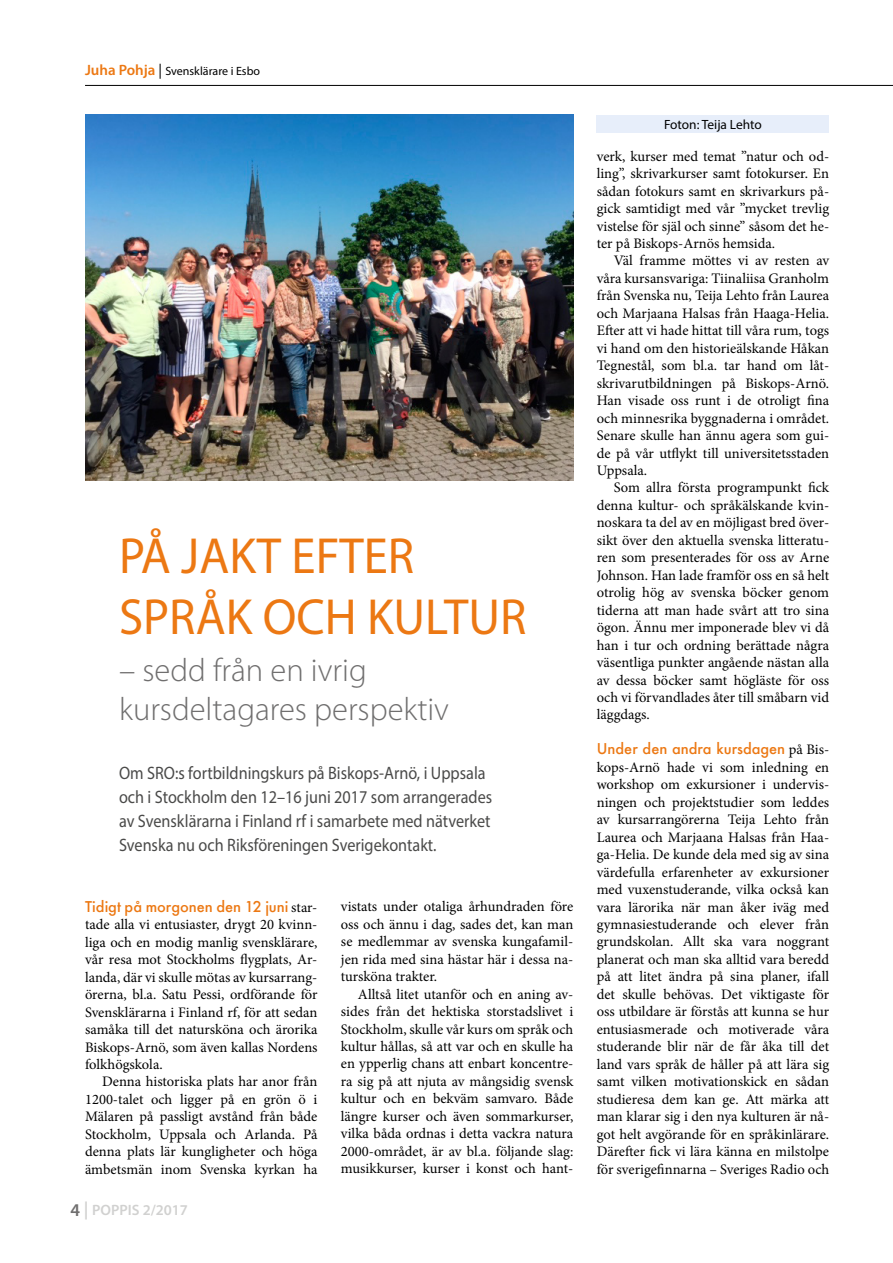
<style>
.page{position:relative;width:893px;height:1263px;background:#fff}
.page>*{position:absolute;margin:0;border:0;box-sizing:border-box;transform-origin:0 0}
.Rubrikis_30p_rak_sti{font:51px "Myriad Pro";color:#ec7813;scale:.96 1}
.Rubrikis_30p_rak_sti-2{font:300 32.55px/39.2px "Myriad Pro";color:#706f6f}
._00-ingress_grå_swe{font:18px/24px "Myriad Pro";color:#4a4a49;scale:.9 1}
.t1{font:600 15px "Myriad Pro";color:#d1d1d0}
._00-bröd_in_swe{font:14.55px/17.4px "Minion Pro";color:#000;text-align:justify}
._00-bröd_utin_swe{font:14.55px/17.4px "Minion Pro";color:#000;text-align:justify}
._00-mell_rub__svart{font:13.35px "Myriad Pro";color:#000}
.kirjoittaja{font:12px "Myriad Pro";color:#000}
.s1{font-weight:600;font-size:15px;color:#ec7813}
.s2{font-size:15px}
.s3{font-family:"Futura";font-weight:500;color:#ec7813}
.s4{font-size:18px;color:#706f6f}
.s5{font-size:18px}
</style>
<div class="page">
<img style="left:85px;top:115px;width:488px;height:365px">
<hr style="left:85px;top:85px;width:808px;height:1px;background:#000">
<div style="left:597px;top:115px;width:232px;height:17px;background:#e7eefa"></div>
<p class="kirjoittaja" style="left:85px;top:64px;width:177px"><span class="s1">Juha Pohja</span> <span class="s2">|</span> Svensklärare i Esbo</p>
<p class="Rubrikis_30p_rak_sti" style="left:119px;top:524px;width:309px">PÅ JAKT EFTER</p>
<p class="Rubrikis_30p_rak_sti" style="left:119px;top:586px;width:426px">SPRÅK OCH KULTUR</p>
<p class="Rubrikis_30p_rak_sti-2" style="left:119px;top:651px;width:331px">– sedd från en ivrig kursdeltagares perspektiv</p>
<p class="_00-ingress_grå_swe" style="left:119px;top:761px;width:416px">Om SRO:s fortbildningskurs på Biskops-Arnö, i Uppsala och i Stockholm den 12–16 juni 2017 som arrangerades av Svensklärarna i Finland rf i samarbete med nätverket Svenska nu och Riksföreningen Sverigekontakt.</p>
<p class="_00-bröd_utin_swe" style="left:85px;top:898px;width:234px"><span class="s3">Tidigt på morgonen den 12 juni</span> star&shy;tade alla vi entusiaster, drygt 20 kvinn&shy;liga och en modig manlig svensklärare, vår resa mot Stockholms flygplats, Ar&shy;landa, där vi skulle mötas av kursarrang&shy;örerna, bl.a. Satu Pessi, ordförande för Svensklärarna i Finland rf, för att sedan samåka till det natursköna och ärorika Biskops-Arnö, som även kallas Nordens folkhögskola.</p>
<p class="_00-bröd_in_swe" style="left:85px;top:1073px;width:234px;text-indent:17px">Denna historiska plats har anor från 1200-talet och ligger på en grön ö i Mälaren på passligt avstånd från både Stockholm, Uppsala och Arlanda. På denna plats lär kungligheter och höga ämbetsmän inom Svenska kyrkan ha</p>
<p class="t1" style="left:71px;top:1201px;width:119px"><span class="s4">4</span> <span class="s5">|</span> POPPIS 2/2017</p>
<p class="_00-bröd_in_swe" style="left:341px;top:898px;width:234px">vistats under otaliga århundraden före oss och ännu i dag, sades det, kan man se medlemmar av svenska kungafamil&shy;jen rida med sina hästar här i dessa na&shy;tursköna trakter.</p>
<p class="_00-bröd_in_swe" style="left:341px;top:985px;width:234px;text-indent:17px">Alltså litet utanför och en aning av&shy;sides från det hektiska storstadslivet i Stockholm, skulle vår kurs om språk och kultur hållas, så att var och en skulle ha en ypperlig chans att enbart koncentre&shy;ra sig på att njuta av mångsidig svensk kultur och en bekväm samvaro. Både längre kurser och även sommarkurser, vilka båda ordnas i detta vackra natura 2000-området, är av bl.a. följande slag: musikkurser, kurser i konst och hant-</p>
<p class="_00-mell_rub__svart" style="left:664px;top:116px;width:99px">Foton: Teija Lehto</p>
<p class="_00-bröd_in_swe" style="left:597px;top:147px;width:234px">verk, kurser med temat ”natur och od&shy;ling”, skrivarkurser samt fotokurser. En sådan fotokurs samt en skrivarkurs på&shy;gick samtidigt med vår ”mycket trevlig vistelse för själ och sinne” såsom det he&shy;ter på Biskops-Arnös hemsida.</p>
<p class="_00-bröd_in_swe" style="left:597px;top:252px;width:234px;text-indent:17px">Väl framme möttes vi av resten av våra kursansvariga: Tiinaliisa Granholm från Svenska nu, Teija Lehto från Laurea och Marjaana Halsas från Haaga-Helia.<br>Efter att vi hade hittat till våra rum, togs vi hand om den historieälskande Håkan Tegnestål, som bl.a. tar hand om låt&shy;skrivarutbildningen på Biskops-Arnö.<br>Han visade oss runt i de otroligt fina och minnesrika byggnaderna i området.<br>Senare skulle han ännu agera som gui&shy;de på vår utflykt till universitetsstaden Uppsala.</p>
<p class="_00-bröd_in_swe" style="left:597px;top:479px;width:234px;text-indent:17px">Som allra första programpunkt fick denna kultur- och språkälskande kvin&shy;noskara ta del av en möjligast bred över&shy;sikt över den aktuella svenska litteratu&shy;ren som presenterades för oss av Arne Johnson. Han lade framför oss en så helt otrolig hög av svenska böcker genom tiderna att man hade svårt att tro sina ögon. Ännu mer imponerade blev vi då han i tur och ordning berättade några väsentliga punkter angående nästan alla av dessa böcker samt högläste för oss och vi förvandlades åter till småbarn vid läggdags.</p>
<p class="_00-bröd_utin_swe" style="left:597px;top:741px;width:234px"><span class="s3">Under den andra kursdagen</span> på Bis&shy;kops-Arnö hade vi som inledning en workshop om exkursioner i undervis&shy;ningen och projektstudier som leddes av kursarrangörerna Teija Lehto från Laurea och Marjaana Halsas från Haa&shy;ga-Helia. De kunde dela med sig av sina värdefulla erfarenheter av exkursioner med vuxenstuderande, vilka också kan vara lärorika när man åker iväg med gymnasiestuderande och elever från grundskolan. Allt ska vara noggrant planerat och man ska alltid vara beredd på att litet ändra på sina planer, ifall det skulle behövas. Det viktigaste för oss utbildare är förstås att kunna se hur entusiasmerade och motiverade våra studerande blir när de får åka till det land vars språk de håller på att lära sig samt vilken motivationskick en sådan studieresa dem kan ge. Att märka att man klarar sig i den nya kulturen är nå&shy;got helt avgörande för en språkinlärare.<br>Därefter fick vi lära känna en milstolpe för sverigefinnarna – Sveriges Radio och</p>
</div>
